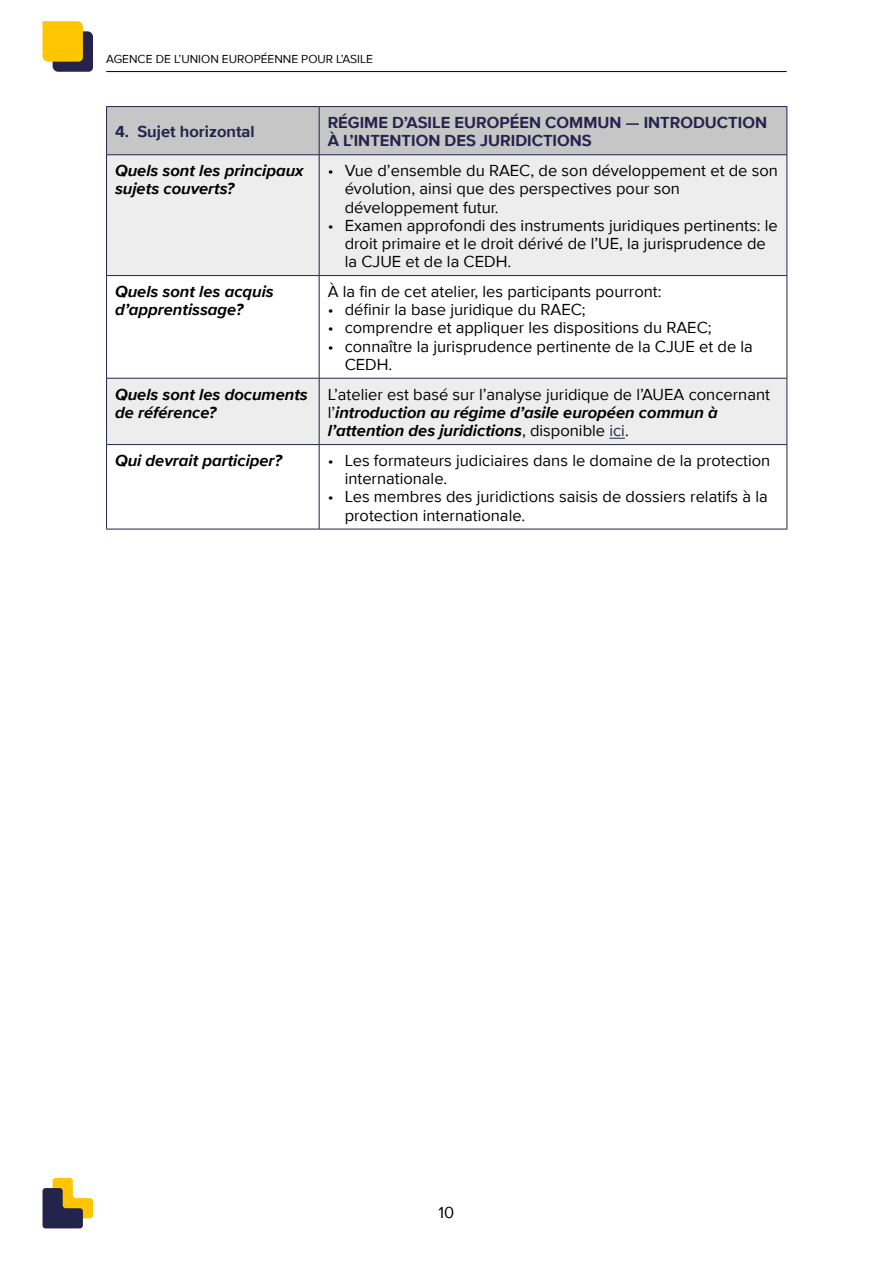
<style>
.page{position:relative;width:893px;height:1263px;background:#fff}
.page>*{position:absolute;margin:0;border:0;box-sizing:border-box;transform-origin:0 0}
.TABLE_Body_text{font:16.5px/18.1px "Proxima Nova";color:#000}
.TABLE_Body_text-2{font:italic 700 16.5px/18.1px "Proxima Nova";color:#000}
.TABLE_Header{font:700 16.5px/18.1px "Proxima Nova";color:#24234c}
.t1{font:12px "Proxima Nova";color:#000}
.s1{font-weight:700;font-style:italic}
.s2{color:#23244c}
</style>
<div class="page">
<svg style="left:43px;top:1178px;width:50px;height:50px"></svg>
<svg style="left:43px;top:21px;width:50px;height:51px;background:#c19e2e"></svg>
<hr style="left:106px;top:71px;width:681px;height:1px;background:#000">
<div style="left:107px;top:107px;width:680px;height:47px;background:#c6c6c6"></div>
<svg style="left:107px;top:155px;width:680px;height:289px;fill:#ededed"></svg>
<hr style="left:106px;top:106px;width:213px;height:1px;background:#24234c">
<hr style="left:106px;top:107px;width:1px;height:47px;background:#24234c">
<hr style="left:319px;top:106px;width:468px;height:1px;background:#24234c">
<hr style="left:319px;top:107px;width:1px;height:47px;background:#24234c">
<hr style="left:787px;top:107px;width:1px;height:47px;background:#24234c">
<hr style="left:106px;top:154px;width:213px;height:1px;background:#24234c">
<hr style="left:319px;top:154px;width:468px;height:1px;background:#24234c">
<hr style="left:106px;top:155px;width:1px;height:120px;background:#24234c">
<hr style="left:319px;top:155px;width:1px;height:120px;background:#24234c">
<hr style="left:787px;top:155px;width:1px;height:120px;background:#24234c">
<hr style="left:106px;top:275px;width:213px;height:1px;background:#24234c">
<hr style="left:106px;top:276px;width:1px;height:102px;background:#24234c">
<hr style="left:319px;top:275px;width:468px;height:1px;background:#24234c">
<hr style="left:319px;top:276px;width:1px;height:102px;background:#24234c">
<hr style="left:787px;top:276px;width:1px;height:102px;background:#24234c">
<hr style="left:106px;top:378px;width:213px;height:1px;background:#24234c">
<hr style="left:106px;top:378px;width:1px;height:66px;background:#24234c">
<hr style="left:319px;top:378px;width:468px;height:1px;background:#24234c">
<hr style="left:319px;top:378px;width:1px;height:66px;background:#24234c">
<hr style="left:787px;top:378px;width:1px;height:66px;background:#24234c">
<hr style="left:106px;top:444px;width:213px;height:1px;background:#24234c">
<hr style="left:106px;top:445px;width:1px;height:84px;background:#24234c">
<hr style="left:319px;top:444px;width:468px;height:1px;background:#24234c">
<hr style="left:319px;top:445px;width:1px;height:84px;background:#24234c">
<hr style="left:787px;top:445px;width:1px;height:84px;background:#24234c">
<hr style="left:106px;top:529px;width:213px;height:1px;background:#24234c">
<hr style="left:319px;top:529px;width:468px;height:1px;background:#24234c">
<svg style="left:609px;top:438px;width:16px;height:1px"></svg>
<p class="t1" style="left:106px;top:50px;width:268px">AGENCE DE L’UNION EUROPÉENNE POUR L’ASILE</p>
<p class="TABLE_Header" style="left:115px;top:122px;width:141px">4. Sujet horizontal</p>
<p class="TABLE_Header" style="left:328px;top:113px;width:441px">RÉGIME D’ASILE EUROPÉEN COMMUN — INTRODUCTION<br>À L’INTENTION DES JURIDICTIONS</p>
<p class="TABLE_Body_text-2" style="left:115px;top:161px;width:190px">Quels sont les principaux sujets couverts?</p>
<p class="TABLE_Body_text" style="left:345px;top:161px;width:435px;text-indent:-17px">• Vue d’ensemble du RAEC, de son développement et de son évolution, ainsi que des perspectives pour son développement futur.</p>
<p class="TABLE_Body_text" style="left:345px;top:215px;width:435px;text-indent:-17px">• Examen approfondi des instruments juridiques pertinents: le droit primaire et le droit dérivé de l’UE, la jurisprudence de la CJUE et de la CEDH.</p>
<p class="TABLE_Body_text-2" style="left:115px;top:282px;width:160px">Quels sont les acquis d’apprentissage?</p>
<p class="TABLE_Body_text" style="left:328px;top:282px;width:335px">À la fin de cet atelier, les participants pourront:</p>
<p class="TABLE_Body_text" style="left:328px;top:300px;width:260px">• définir la base juridique du RAEC;</p>
<p class="TABLE_Body_text" style="left:328px;top:318px;width:385px">• comprendre et appliquer les dispositions du RAEC;</p>
<p class="TABLE_Body_text" style="left:345px;top:336px;width:410px;text-indent:-17px">• connaître la jurisprudence pertinente de la CJUE et de la<br>CEDH.</p>
<p class="TABLE_Body_text-2" style="left:115px;top:385px;width:194px">Quels sont les documents de référence?</p>
<p class="TABLE_Body_text" style="left:328px;top:384px;width:444px">L’atelier est basé sur l’analyse juridique de l’AUEA concernant l’<span class="s1">introduction au régime d’asile européen commun à l’attention des juridictions</span>, disponible <span class="s2">ici</span>.</p>
<p class="TABLE_Body_text-2" style="left:115px;top:451px;width:169px">Qui devrait participer?</p>
<p class="TABLE_Body_text" style="left:345px;top:451px;width:427px;text-indent:-17px">• Les formateurs judiciaires dans le domaine de la protection internationale.</p>
<p class="TABLE_Body_text" style="left:345px;top:487px;width:425px;text-indent:-17px">• Les membres des juridictions saisis de dossiers relatifs à la protection internationale.</p>
<p class="TABLE_Body_text" style="left:439px;top:1203px;width:17px">10</p>
</div>
